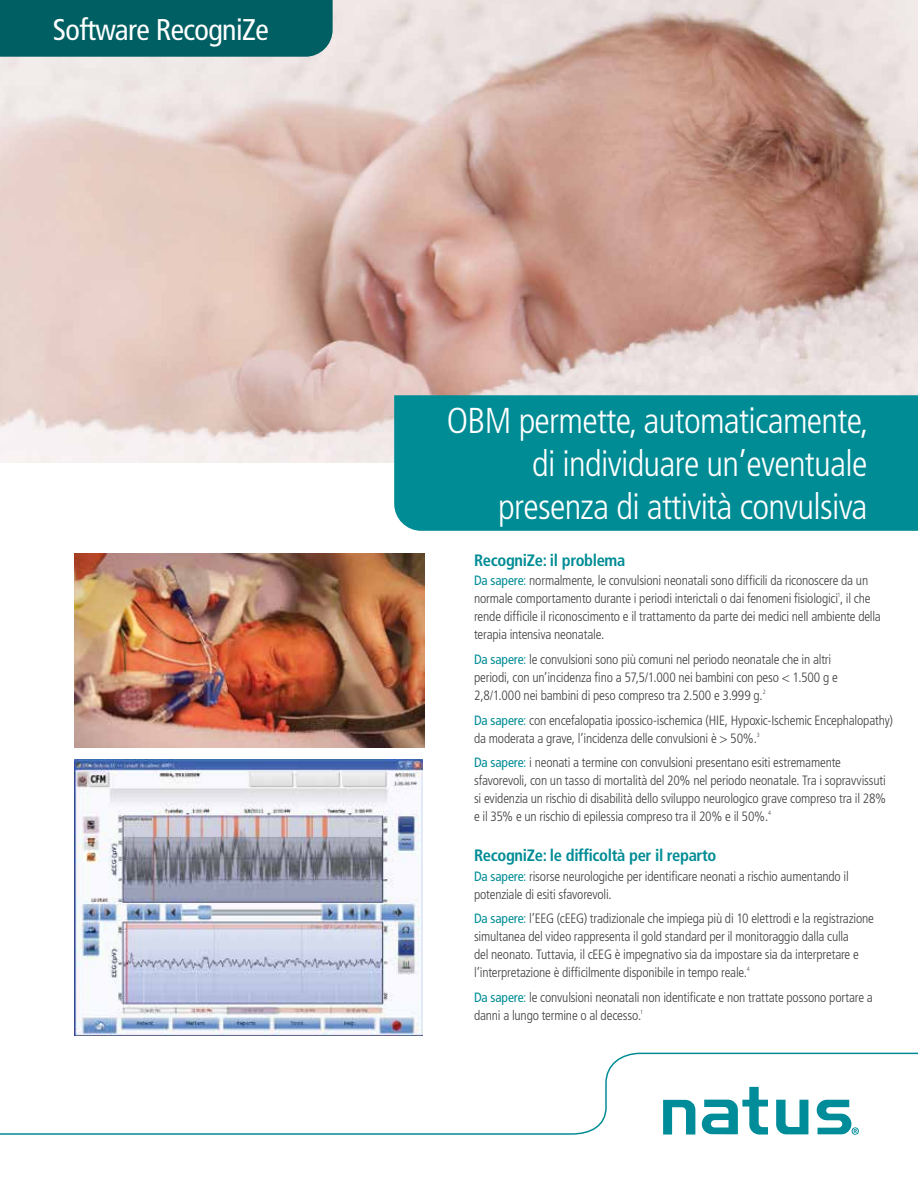
<style>
.page{position:relative;width:918px;height:1188px;background:#fff}
.page>*{position:absolute;margin:0;border:0;box-sizing:border-box;transform-origin:0 0}
.t1{font:300 condensed 36px/43.2px "Frutiger LT Std";letter-spacing:-.02em;color:#fff;text-align:right}
.t2{font:condensed 30px "Frutiger LT Std";letter-spacing:-.02em;color:#fff}
.t3{font:700 condensed 16.5px "Frutiger LT Std";letter-spacing:-.02em;color:#008c95}
.t4{font:300 condensed 13.5px/18px "Frutiger LT Std";letter-spacing:-.015em;color:#414042}
.s1{font-weight:400;color:#008c95}
.s2{color:#008c95}
</style>
<div class="page">
<img style="left:0;top:0;width:918px;height:462px">
<div style="left:394px;top:395px;width:524px;height:136px;background:#008c95"></div>
<div style="left:0;top:0;width:333px;height:57px;background:#005f62"></div>
<svg style="left:0;top:1052px;width:918px;height:83px"></svg>
<svg style="left:663px;top:1100px;width:32px;height:35px"></svg>
<svg style="left:776px;top:1100px;width:32px;height:34px"></svg>
<svg style="left:702px;top:1087px;width:66px;height:48px"></svg>
<svg style="left:817px;top:1100px;width:42px;height:35px"></svg>
<img style="left:74px;top:554px;width:350px;height:193px">
<img style="left:74px;top:760px;width:349px;height:275px">
<h2 class="t2" style="left:53px;top:12px;width:217px">Software RecogniZe</h2>
<h1 class="t1" style="left:447px;top:400px;width:423px">OBM permette, automaticamente, di individuare un’eventuale presenza di attività convulsiva</h1>
<p class="t3" style="left:474px;top:550px;width:153px">RecogniZe: il problema</p>
<p class="t4" style="left:474px;top:572px;width:408px"><span class="s1">Da sapere</span><span class="s2">:</span> normalmente, le convulsioni neonatali sono difficili da riconoscere da un normale comportamento durante i periodi interictali o dai fenomeni fisiologici<sup>1</sup>, il che rende difficile il riconoscimento e il trattamento da parte dei medici nell ambiente della terapia intensiva neonatale.</p>
<p class="t4" style="left:474px;top:650px;width:365px"><span class="s1">Da sapere</span><span class="s2">:</span> le convulsioni sono più comuni nel periodo neonatale che in altri periodi, con un’incidenza fino a 57,5/1.000 nei bambini con peso &lt; 1.500 g e<br>2,8/1.000 nei bambini di peso compreso tra 2.500 e 3.999 g.<sup>2</sup></p>
<p class="t4" style="left:474px;top:711px;width:420px"><span class="s1">Da sapere</span><span class="s2">:</span> con encefalopatia ipossico-ischemica (HIE, Hypoxic-Ischemic Encephalopathy) da moderata a grave, l’incidenza delle convulsioni è &gt; 50%.<sup>3</sup></p>
<p class="t4" style="left:474px;top:754px;width:414px"><span class="s1">Da sapere</span><span class="s2">:</span> i neonati a termine con convulsioni presentano esiti estremamente sfavorevoli, con un tasso di mortalità del 20% nel periodo neonatale. Tra i sopravvissuti si evidenzia un rischio di disabilità dello sviluppo neurologico grave compreso tra il 28% e il 35% e un rischio di epilessia compreso tra il 20% e il 50%.<sup>4</sup></p>
<p class="t3" style="left:474px;top:846px;width:244px">RecogniZe: le difficoltà per il reparto</p>
<p class="t4" style="left:474px;top:867px;width:376px"><span class="s1">Da sapere</span><span class="s2">:</span> risorse neurologiche per identificare neonati a rischio aumentando il potenziale di esiti sfavorevoli.</p>
<p class="t4" style="left:474px;top:910px;width:401px"><span class="s1">Da sapere</span><span class="s2">:</span> l’EEG (cEEG) tradizionale che impiega più di 10 elettrodi e la registrazione simultanea del video rappresenta il gold standard per il monitoraggio dalla culla<br>del neonato. Tuttavia, il cEEG è impegnativo sia da impostare sia da interpretare e l’interpretazione è difficilmente disponibile in tempo reale.<sup>4</sup></p>
<p class="t4" style="left:474px;top:989px;width:400px"><span class="s1">Da sapere</span><span class="s2">:</span> le convulsioni neonatali non identificate e non trattate possono portare a danni a lungo termine o al decesso.<sup>1</sup></p>
</div>
